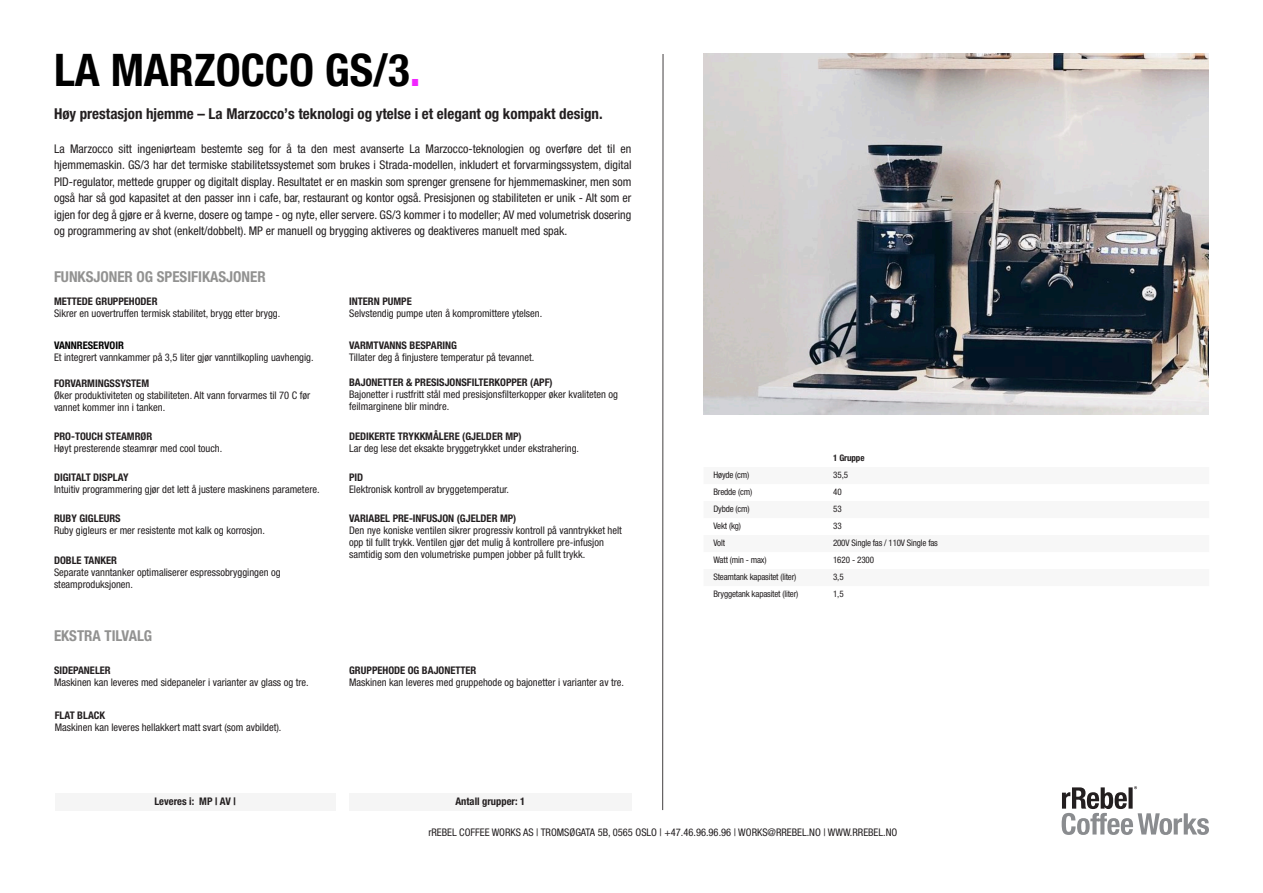
<style>
.page{position:relative;width:1263px;height:893px;background:#fff}
.page>*{position:absolute;margin:0;border:0;box-sizing:border-box;transform-origin:0 0}
.t1{font:700 condensed 45px "Helvetica Neue LT Pro";color:#000}
.t2{font:700 condensed 15px "Helvetica Neue LT Pro";color:#231f20}
.t3{font:700 condensed 15px "Helvetica Neue LT Pro";color:#929291}
.t4{font:condensed 12px/16.5px "Helvetica Neue LT Pro";color:#231f20;text-align:justify}
.t5{font:condensed 10.5px/12px "Helvetica Neue LT Pro";color:#231f20}
.t6{font:700 condensed 10.5px "Helvetica Neue LT Pro";color:#231f20}
.t7{font:700 condensed 10.5px "Helvetica Neue LT Pro";color:#000}
.t8{font:condensed 9px "Helvetica Neue LT Pro";letter-spacing:-.02em;color:#231f20}
.t9{font:700 condensed 9px "Helvetica Neue LT Pro";letter-spacing:-.01em;color:#231f20}
.s1{color:#f126ff}
</style>
<div class="page">
<img style="left:703px;top:53px;width:506px;height:361px">
<div style="left:56px;top:793px;width:280px;height:17px;background:#f5f5f5"></div>
<div style="left:349px;top:793px;width:282px;height:17px;background:#f5f5f5"></div>
<hr style="left:662px;top:54px;width:1px;height:756px;background:#231f20">
<svg style="left:1062px;top:786px;width:147px;height:49px"></svg>
<p class="t1" style="left:54px;top:43px;width:368px">LA MARZOCCO GS/3<span class="s1">.</span></p>
<p class="t2" style="left:54px;top:104px;width:550px">Høy prestasjon hjemme – La Marzocco’s teknologi og ytelse i et elegant og kompakt design.</p>
<p class="t4" style="left:54px;top:140px;width:579px">La Marzocco sitt ingeniørteam bestemte seg for å ta den mest avanserte La Marzocco-teknologien og overføre det til en hjemmemaskin. GS/3 har det termiske stabilitetssystemet som brukes i Strada-modellen, inkludert et forvarmingssystem, digital PID-regulator, mettede grupper og digitalt display. Resultatet er en maskin som sprenger grensene for hjemmemaskiner, men som også har så god kapasitet at den passer inn i cafe, bar, restaurant og kontor også. Presisjonen og stabiliteten er unik - Alt som er igjen for deg å gjøre er å kverne, dosere og tampe - og nyte, eller servere. GS/3 kommer i to modeller; AV med volumetrisk dosering og programmering av shot (enkelt/dobbelt). MP er manuell og brygging aktiveres og deaktiveres manuelt med spak.</p>
<p class="t3" style="left:54px;top:267px;width:213px">FUNKSJONER OG SPESIFIKASJONER</p>
<p class="t6" style="left:54px;top:295px;width:105px">METTEDE GRUPPEHODER</p>
<p class="t5" style="left:54px;top:307px;width:228px">Sikrer en uovertruffen termisk stabilitet, brygg etter brygg.</p>
<p class="t7" style="left:54px;top:339px;width:72px">VANNRESERVOIR</p>
<p class="t5" style="left:54px;top:351px;width:261px">Et integrert vannkammer på 3,5 liter gjør vanntilkopling uavhengig.</p>
<p class="t6" style="left:54px;top:377px;width:97px">FORVARMINGSSYSTEM</p>
<p class="t5" style="left:54px;top:389px;width:258px">Øker produktiviteten og stabiliteten. Alt vann forvarmes til 70 C før vannet kommer inn i tanken.</p>
<p class="t6" style="left:54px;top:430px;width:100px">PRO-TOUCH STEAMRØR</p>
<p class="t5" style="left:54px;top:442px;width:170px">Høyt presterende steamrør med cool touch.</p>
<p class="t6" style="left:54px;top:471px;width:76px">DIGITALT DISPLAY</p>
<p class="t5" style="left:54px;top:483px;width:267px">Intuitiv programmering gjør det lett å justere maskinens parametere.</p>
<p class="t6" style="left:54px;top:511px;width:68px">RUBY GIGLEURS</p>
<p class="t5" style="left:54px;top:524px;width:212px">Ruby gigleurs er mer resistente mot kalk og korrosjon.</p>
<p class="t6" style="left:54px;top:554px;width:64px">DOBLE TANKER</p>
<p class="t5" style="left:54px;top:566px;width:228px">Separate vanntanker optimaliserer espressobryggingen og steamproduksjonen.</p>
<p class="t3" style="left:54px;top:626px;width:100px">EKSTRA TILVALG</p>
<p class="t6" style="left:54px;top:663px;width:58px">SIDEPANELER</p>
<p class="t5" style="left:54px;top:676px;width:256px">Maskinen kan leveres med sidepaneler i varianter av glass og tre.</p>
<p class="t6" style="left:55px;top:709px;width:52px">FLAT BLACK</p>
<p class="t5" style="left:55px;top:721px;width:228px">Maskinen kan leveres hellakkert matt svart (som avbildet).</p>
<p class="t6" style="left:349px;top:295px;width:64px">INTERN PUMPE</p>
<p class="t5" style="left:349px;top:307px;width:195px">Selvstendig pumpe uten å kompromittere ytelsen.</p>
<p class="t6" style="left:349px;top:339px;width:109px">VARMTVANNS BESPARING</p>
<p class="t5" style="left:349px;top:351px;width:187px">Tillater deg å finjustere temperatur på tevannet.</p>
<p class="t6" style="left:349px;top:376px;width:205px">BAJONETTER &amp; PRESISJONSFILTERKOPPER (APF)</p>
<p class="t5" style="left:349px;top:388px;width:270px">Bajonetter i rustfritt stål med presisjonsfilterkopper øker kvaliteten og feilmarginene blir mindre.</p>
<p class="t6" style="left:349px;top:430px;width:174px">DEDIKERTE TRYKKMÅLERE (GJELDER MP)</p>
<p class="t5" style="left:349px;top:442px;width:231px">Lar deg lese det eksakte bryggetrykket under ekstrahering.</p>
<p class="t6" style="left:349px;top:471px;width:16px">PID</p>
<p class="t5" style="left:349px;top:483px;width:161px">Elektronisk kontroll av bryggetemperatur.</p>
<p class="t6" style="left:349px;top:511px;width:169px">VARIABEL PRE-INFUSJON (GJELDER MP)</p>
<p class="t5" style="left:349px;top:524px;width:274px">Den nye koniske ventilen sikrer progressiv kontroll på vanntrykket helt opp til fullt trykk. Ventilen gjør det mulig å kontrollere pre-infusjon samtidig som den volumetriske pumpen jobber på fullt trykk.</p>
<p class="t6" style="left:349px;top:663px;width:129px">GRUPPEHODE OG BAJONETTER</p>
<p class="t5" style="left:349px;top:676px;width:276px">Maskinen kan leveres med gruppehode og bajonetter i varianter av tre.</p>
<p class="t6" style="left:154px;top:795px;width:83px">Leveres i: MP | AV |</p>
<p class="t6" style="left:455px;top:795px;width:71px">Antall grupper: 1</p>
<p class="t9" style="left:833px;top:452px;width:33px">1 Gruppe</p>
<p class="t8" style="left:713px;top:469px;width:37px">Høyde (cm)</p>
<p class="t8" style="left:833px;top:469px;width:17px">35,5</p>
<p class="t8" style="left:713px;top:486px;width:40px">Bredde (cm)</p>
<p class="t8" style="left:833px;top:486px;width:10px">40</p>
<p class="t8" style="left:713px;top:503px;width:38px">Dybde (cm)</p>
<p class="t8" style="left:833px;top:503px;width:10px">53</p>
<p class="t8" style="left:713px;top:520px;width:29px">Vekt (kg)</p>
<p class="t8" style="left:833px;top:520px;width:10px">33</p>
<p class="t8" style="left:713px;top:537px;width:13px">Volt</p>
<p class="t8" style="left:833px;top:537px;width:106px">200V Single fas / 110V Single fas</p>
<p class="t8" style="left:713px;top:554px;width:55px">Watt (min - max)</p>
<p class="t8" style="left:833px;top:554px;width:43px">1620 - 2300</p>
<p class="t8" style="left:713px;top:571px;width:84px">Steamtank kapasitet (liter)</p>
<p class="t8" style="left:833px;top:571px;width:12px">3,5</p>
<p class="t8" style="left:713px;top:588px;width:86px">Bryggetank kapasitet (liter)</p>
<p class="t8" style="left:833px;top:588px;width:12px">1,5</p>
<p class="t5" style="left:428px;top:826px;width:470px">rREBEL COFFEE WORKS AS | TROMSØGATA 5B, 0565 OSLO | +47.46.96.96.96 | WORKS@RREBEL.NO | WWW.RREBEL.NO</p>
</div>
